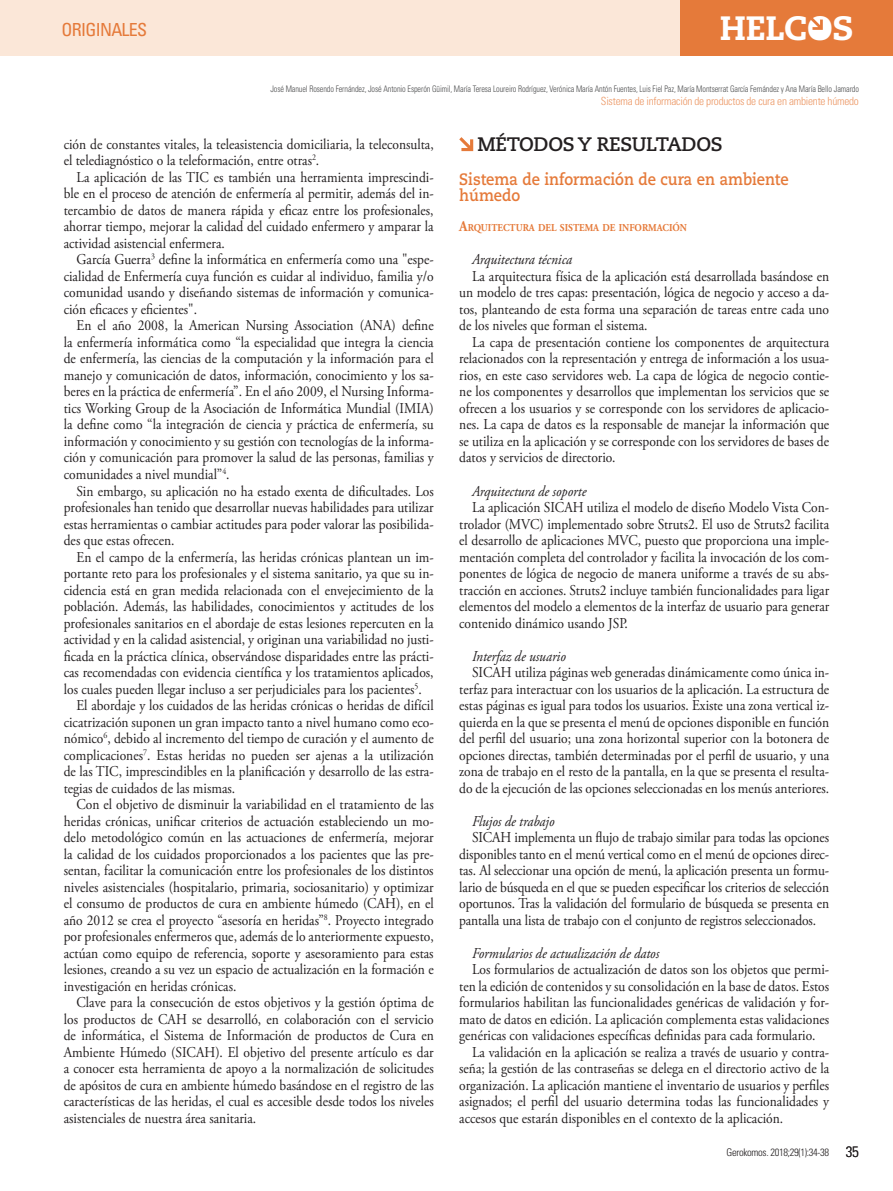
<style>
.page{position:relative;width:893px;height:1191px;background:#fff}
.page>*{position:absolute;margin:0;border:0;box-sizing:border-box;transform-origin:0 0}
.t1{font:800 33.75px "Caecilia LT Std";letter-spacing:-.01em;color:#fff}
.GAL_-_Cat_A_primeres{font:700 19.5px "Caecilia LT Std";letter-spacing:-.02em;color:#231f20}
.t2{font:condensed 18px "Univers LT Std";letter-spacing:-.04em;color:#e57a3a}
.GAL_-_Cat_B{font:700 16.5px/16.5px "Caecilia LT Std";color:#e57a3a;scale:.9 1}
.GAL_-_Galerada{font:15px/16.5px "Adobe Garamond Pro";color:#231f20;text-align:justify;scale:.9 1}
.GAL_-_Galerada-2{font:italic 15px "Adobe Garamond Pro";color:#231f20;scale:.9 1}
.GEN_-_Numeración{font:300 condensed 15px "Univers LT Std";color:#231f20}
.CAB_-__Autores{font:300 condensed 11.25px "Univers LT Std";letter-spacing:-.02em;color:#ec9764}
.GAL_-_Cat_C{font:700 10.5px "Adobe Garamond Pro";color:#e57a3a;scale:.9 1}
.GEN_-_referencia_art{font:300 condensed 10.5px "Univers LT Std";letter-spacing:-.03em;color:#231f20}
.CAB_-__Autores-2{font:300 condensed 9px "Univers LT Std";letter-spacing:-.01em;color:#4b4c4d;scale:.9 1}
.s1{font-size:15px}
</style>
<div class="page">
<div style="left:0;top:0;width:705px;height:55px;background:#fbe7d8"></div>
<div style="left:680px;top:0;width:213px;height:55px;background:#e57a3a"></div>
<div style="left:811px;top:19px;width:18px;height:19px;background:#fff;border-radius:50%"></div>
<svg style="left:811px;top:19px;width:12px;height:11px"></svg>
<svg style="left:459px;top:137px;width:14px;height:14px"></svg>
<p class="t2" style="left:62px;top:18px;width:87px">ORIGINALES</p>
<h1 class="t1" style="left:720px;top:8px;width:135px">HELCOS</h1>
<p class="CAB_-__Autores-2" style="left:270px;top:83px;width:655px">José Manuel Rosendo Fernández, José Antonio Esperón Güimil, María Teresa Loureiro Rodríguez, Verónica María Antón Fuentes, Luis Fiel Paz, María Montserrat García Fernández y Ana María Bello Jamardo</p>
<p class="CAB_-__Autores" style="left:601px;top:94px;width:259px">Sistema de información de productos de cura en ambiente húmedo</p>
<p class="GAL_-_Galerada" style="left:64px;top:136px;width:413px">ción de constantes vitales, la teleasistencia domiciliaria, la teleconsulta, el telediagnóstico o la teleformación, entre otras<sup>2</sup>.</p>
<p class="GAL_-_Galerada" style="left:64px;top:169px;width:413px;text-indent:13px">La aplicación de las TIC es también una herramienta imprescindi&shy;ble en el proceso de atención de enfermería al permitir, además del in&shy;tercambio de datos de manera rápida y eficaz entre los profesionales, ahorrar tiempo, mejorar la calidad del cuidado enfermero y amparar la actividad asistencial enfermera.</p>
<p class="GAL_-_Galerada" style="left:64px;top:252px;width:413px;text-indent:13px">García Guerra<sup>3</sup> define la informática en enfermería como una "espe&shy;cialidad de Enfermería cuya función es cuidar al individuo, familia y/o comunidad usando y diseñando sistemas de información y comunica&shy;ción eficaces y eficientes".</p>
<p class="GAL_-_Galerada" style="left:64px;top:318px;width:413px;text-indent:13px">En el año 2008, la American Nursing Association (ANA) define la enfermería informática como “la especialidad que integra la ciencia de enfermería, las ciencias de la computación y la información para el manejo y comunicación de datos, información, conocimiento y los sa&shy;beres en la práctica de enfermería”. En el año 2009, el Nursing Informa&shy;tics Working Group de la Asociación de Informática Mundial (IMIA) la define como “la integración de ciencia y práctica de enfermería, su información y conocimiento y su gestión con tecnologías de la informa&shy;ción y comunicación para promover la salud de las personas, familias y comunidades a nivel mundial”<sup>4</sup>.</p>
<p class="GAL_-_Galerada" style="left:64px;top:483px;width:413px;text-indent:13px">Sin embargo, su aplicación no ha estado exenta de dificultades. Los profesionales han tenido que desarrollar nuevas habilidades para utilizar estas herramientas o cambiar actitudes para poder valorar las posibilida&shy;des que estas ofrecen.</p>
<p class="GAL_-_Galerada" style="left:64px;top:549px;width:413px;text-indent:13px">En el campo de la enfermería, las heridas crónicas plantean un im&shy;portante reto para los profesionales y el sistema sanitario, ya que su in&shy;cidencia está en gran medida relacionada con el envejecimiento de la población. Además, las habilidades, conocimientos y actitudes de los profesionales sanitarios en el abordaje de estas lesiones repercuten en la actividad y en la calidad asistencial, y originan una variabilidad no justi&shy;ficada en la práctica clínica, observándose disparidades entre las prácti&shy;cas recomendadas con evidencia científica y los tratamientos aplicados, los cuales pueden llegar incluso a ser perjudiciales para los pacientes<sup>5</sup>.</p>
<p class="GAL_-_Galerada" style="left:64px;top:697px;width:413px;text-indent:13px">El abordaje y los cuidados de las heridas crónicas o heridas de difícil cicatrización suponen un gran impacto tanto a nivel humano como eco&shy;nómico<sup>6</sup>, debido al incremento del tiempo de curación y el aumento de complicaciones<sup>7</sup>. Estas heridas no pueden ser ajenas a la utilización de las TIC, imprescindibles en la planificación y desarrollo de las estra&shy;tegias de cuidados de las mismas.</p>
<p class="GAL_-_Galerada" style="left:64px;top:796px;width:413px;text-indent:13px">Con el objetivo de disminuir la variabilidad en el tratamiento de las heridas crónicas, unificar criterios de actuación estableciendo un mo&shy;delo metodológico común en las actuaciones de enfermería, mejorar la calidad de los cuidados proporcionados a los pacientes que las pre&shy;sentan, facilitar la comunicación entre los profesionales de los distintos niveles asistenciales (hospitalario, primaria, sociosanitario) y optimizar el consumo de productos de cura en ambiente húmedo (CAH), en el año 2012 se crea el proyecto “asesoría en heridas”<sup>8</sup>. Proyecto integrado por profesionales enfermeros que, además de lo anteriormente expuesto, actúan como equipo de referencia, soporte y asesoramiento para estas lesiones, creando a su vez un espacio de actualización en la formación e investigación en heridas crónicas.</p>
<p class="GAL_-_Galerada" style="left:64px;top:994px;width:413px;text-indent:13px">Clave para la consecución de estos objetivos y la gestión óptima de los productos de CAH se desarrolló, en colaboración con el servicio de informática, el Sistema de Información de productos de Cura en Ambiente Húmedo (SICAH). El objetivo del presente artículo es dar a conocer esta herramienta de apoyo a la normalización de solicitudes de apósitos de cura en ambiente húmedo basándose en el registro de las características de las heridas, el cual es accesible desde todos los niveles asistenciales de nuestra área sanitaria.</p>
<p class="GAL_-_Cat_A_primeres" style="left:478px;top:133px;width:247px">MÉTODOS Y RESULTADOS</p>
<p class="GAL_-_Cat_B" style="left:459px;top:171px;width:368px">Sistema de información de cura en ambiente húmedo</p>
<p class="GAL_-_Cat_C" style="left:459px;top:222px;width:255px"><span class="s1">A</span>RQUITECTURA DEL SISTEMA DE INFORMACIÓN</p>
<p class="GAL_-_Galerada-2" style="left:472px;top:251px;width:113px">Arquitectura técnica</p>
<p class="GAL_-_Galerada" style="left:459px;top:268px;width:413px;text-indent:13px">La arquitectura física de la aplicación está desarrollada basándose en un modelo de tres capas: presentación, lógica de negocio y acceso a da&shy;tos, planteando de esta forma una separación de tareas entre cada uno de los niveles que forman el sistema.</p>
<p class="GAL_-_Galerada" style="left:459px;top:334px;width:413px;text-indent:13px">La capa de presentación contiene los componentes de arquitectura relacionados con la representación y entrega de información a los usua&shy;rios, en este caso servidores web. La capa de lógica de negocio contie&shy;ne los componentes y desarrollos que implementan los servicios que se ofrecen a los usuarios y se corresponde con los servidores de aplicacio&shy;nes. La capa de datos es la responsable de manejar la información que se utiliza en la aplicación y se corresponde con los servidores de bases de datos y servicios de directorio.</p>
<p class="GAL_-_Galerada-2" style="left:472px;top:482px;width:129px">Arquitectura de soporte</p>
<p class="GAL_-_Galerada" style="left:459px;top:499px;width:413px;text-indent:13px">La aplicación SICAH utiliza el modelo de diseño Modelo Vista Con&shy;trolador (MVC) implementado sobre Struts2. El uso de Struts2 facilita el desarrollo de aplicaciones MVC, puesto que proporciona una imple&shy;mentación completa del controlador y facilita la invocación de los com&shy;ponentes de lógica de negocio de manera uniforme a través de su abs&shy;tracción en acciones. Struts2 incluye también funcionalidades para ligar elementos del modelo a elementos de la interfaz de usuario para generar contenido dinámico usando JSP.</p>
<p class="GAL_-_Galerada-2" style="left:472px;top:647px;width:106px">Interfaz de usuario</p>
<p class="GAL_-_Galerada" style="left:459px;top:664px;width:413px;text-indent:13px">SICAH utiliza páginas web generadas dinámicamente como única in&shy;terfaz para interactuar con los usuarios de la aplicación. La estructura de estas páginas es igual para todos los usuarios. Existe una zona vertical iz&shy;quierda en la que se presenta el menú de opciones disponible en función del perfil del usuario; una zona horizontal superior con la botonera de opciones directas, también determinadas por el perfil de usuario, y una zona de trabajo en el resto de la pantalla, en la que se presenta el resulta&shy;do de la ejecución de las opciones seleccionadas en los menús anteriores.</p>
<p class="GAL_-_Galerada-2" style="left:472px;top:812px;width:93px">Flujos de trabajo</p>
<p class="GAL_-_Galerada" style="left:459px;top:829px;width:413px;text-indent:13px">SICAH implementa un flujo de trabajo similar para todas las opciones disponibles tanto en el menú vertical como en el menú de opciones direc&shy;tas. Al seleccionar una opción de menú, la aplicación presenta un formu&shy;lario de búsqueda en el que se pueden especificar los criterios de selección oportunos. Tras la validación del formulario de búsqueda se presenta en pantalla una lista de trabajo con el conjunto de registros seleccionados.</p>
<p class="GAL_-_Galerada-2" style="left:472px;top:944px;width:210px">Formularios de actualización de datos</p>
<p class="GAL_-_Galerada" style="left:459px;top:961px;width:413px;text-indent:13px">Los formularios de actualización de datos son los objetos que permi&shy;ten la edición de contenidos y su consolidación en la base de datos. Estos formularios habilitan las funcionalidades genéricas de validación y for&shy;mato de datos en edición. La aplicación complementa estas validaciones genéricas con validaciones específicas definidas para cada formulario.</p>
<p class="GAL_-_Galerada" style="left:459px;top:1044px;width:413px;text-indent:13px">La validación en la aplicación se realiza a través de usuario y contra&shy;seña; la gestión de las contraseñas se delega en el directorio activo de la organización. La aplicación mantiene el inventario de usuarios y perfiles asignados; el perfil del usuario determina todas las funcionalidades y accesos que estarán disponibles en el contexto de la aplicación.</p>
<p class="GEN_-_referencia_art" style="left:727px;top:1145px;width:104px">Gerokomos. 2018;29(1):34-38</p>
<p class="GEN_-_Numeración" style="left:846px;top:1142px;width:15px">35</p>
</div>
